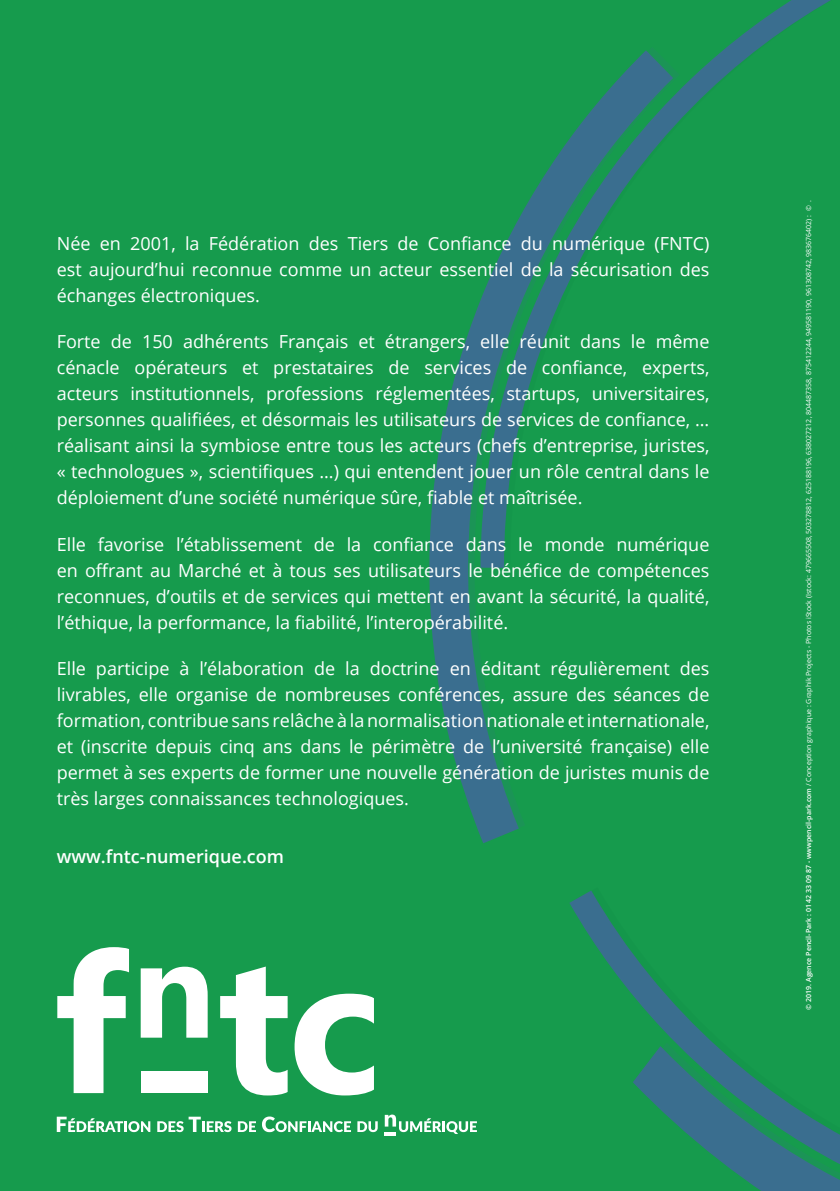
<style>
.page{position:relative;width:840px;height:1191px;background:#fff}
.page>*{position:absolute;margin:0;border:0;box-sizing:border-box;transform-origin:0 0}
.t1{font:18px/26px "Open Sans";color:#fff;text-align:justify}
.t2{font:600 18px "Open Sans";color:#fff}
.t3{font:7px "Open Sans";color:#fff}
.s1{font-weight:600}
</style>
<div class="page">
<div style="left:0;top:0;width:839px;height:1191px;background:#169b4d"></div>
<svg style="left:429px;top:302px;width:90px;height:541px"></svg>
<svg style="left:751px;top:1184px;width:88px;height:7px"></svg>
<svg style="left:569px;top:891px;width:270px;height:293px"></svg>
<svg style="left:480px;top:0;width:351px;height:568px"></svg>
<svg style="left:141px;top:966px;width:66px;height:71px"></svg>
<svg style="left:57px;top:947px;width:72px;height:146px"></svg>
<svg style="left:220px;top:966px;width:67px;height:129px"></svg>
<svg style="left:294px;top:993px;width:80px;height:102px"></svg>
<div style="left:141px;top:1071px;width:66px;height:22px;background:#fff"></div>
<svg style="left:57px;top:1116px;width:93px;height:16px"></svg>
<svg style="left:157px;top:1116px;width:74px;height:16px"></svg>
<svg style="left:238px;top:1121px;width:18px;height:11px"></svg>
<svg style="left:262px;top:1116px;width:89px;height:16px"></svg>
<svg style="left:357px;top:1121px;width:20px;height:11px"></svg>
<svg style="left:384px;top:1114px;width:92px;height:20px"></svg>
<hr style="left:384px;top:1132px;width:12px;height:4px;background:#fff">
<p class="t1" style="left:57px;top:230px;width:653px">Née en 2001, la Fédération des Tiers de Confiance du numérique (FNTC) est aujourd’hui reconnue comme un acteur essentiel de la sécurisation des échanges électroniques.</p>
<p class="t1" style="left:57px;top:328px;width:654px">Forte de 150 adhérents Français et étrangers, elle réunit dans le même cénacle opérateurs et prestataires de services de confiance, experts, acteurs institutionnels, professions réglementées, startups, universitaires, personnes qualifiées, et désormais les utilisateurs de services de confiance, … réalisant ainsi la symbiose entre tous les acteurs (chefs d’entreprise, juristes, « technologues », scientifiques …) qui entendent jouer un rôle central dans le déploiement d’une société numérique sûre, fiable et maîtrisée.</p>
<p class="t1" style="left:57px;top:530px;width:653px">Elle favorise l’établissement de la confiance dans le monde numérique en offrant au Marché et à tous ses utilisateurs le bénéfice de compétences reconnues, d’outils et de services qui mettent en avant la sécurité, la qualité, l’éthique, la performance, la fiabilité, l’interopérabilité.</p>
<p class="t1" style="left:57px;top:655px;width:653px">Elle participe à l’élaboration de la doctrine en éditant régulièrement des livrables, elle organise de nombreuses conférences, assure des séances de formation, contribue sans relâche à la normalisation nationale et internationale, et (inscrite depuis cinq ans dans le périmètre de l’université française) elle permet à ses experts de former une nouvelle génération de juristes munis de très larges connaissances technologiques.</p>
<p class="t2" style="left:57px;top:844px;width:229px">www.fntc-numerique.com</p>
<p class="t3" style="left:803px;top:1009px;width:811px;rotate:-90deg"><span class="s1">© 2019. Agence Pencil-Park : 01 42 33 09 87 - wwwpencil-park.com</span> / Conception graphique : Graphik Projects - Photos iStock (Istock: 479665508, 503278812, 625188196, 638027212, 804487358, 875412244, 949581190, 961308742, 983676402) : © .</p>
</div>
